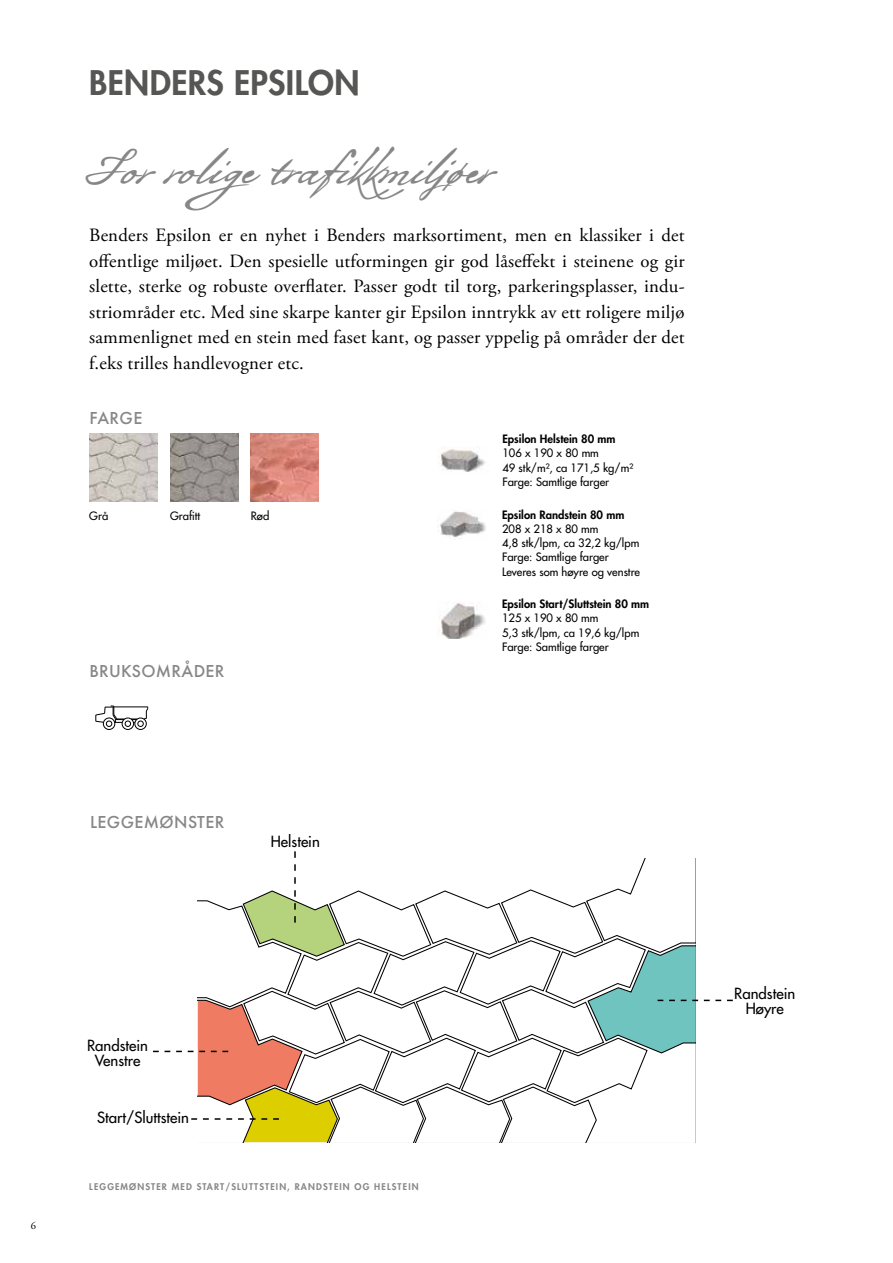
<style>
.page{position:relative;width:893px;height:1263px;background:#fff}
.page>*{position:absolute;margin:0;border:0;box-sizing:border-box;transform-origin:0 0}
.t1{font:48px "Bolivar";color:#868786}
.t2{font:800 33px "Futura Std";letter-spacing:.01em;color:#565655}
.t3{font:18.75px/25.5px "Adobe Garamond Pro";letter-spacing:.01em;color:#000;text-align:justify}
.t4{font:500 18px "Futura PT";letter-spacing:.02em;color:#868786}
.t5{font:500 15px/14.2px "Futura Std";color:#000;text-align:center}
.t6{font:500 11.25px/14.2px "Futura Std";color:#000}
.t7{font:800 11.25px "Futura Std";color:#000}
.t8{font:10.5px "Adobe Garamond Pro";color:#000}
.t9{font:800 9px "Futura Std";letter-spacing:.125em;color:#868786}
</style>
<div class="page">
<img style="left:170px;top:434px;width:68px;height:68px">
<img style="left:89px;top:434px;width:68px;height:68px">
<div style="left:135px;top:718px;width:11px;height:12px;border:1px solid #000;border-radius:50%"></div>
<div style="left:122px;top:718px;width:12px;height:12px;border:1px solid #000;border-radius:50%"></div>
<div style="left:103px;top:718px;width:12px;height:12px;border:1px solid #000;border-radius:50%"></div>
<svg style="left:95px;top:706px;width:53px;height:20px"></svg>
<img style="left:437px;top:601px;width:48px;height:37px">
<img style="left:437px;top:511px;width:49px;height:26px">
<img style="left:438px;top:446px;width:47px;height:26px">
<img style="left:251px;top:434px;width:68px;height:68px">
<svg style="left:153px;top:851px;width:580px;height:291px"></svg>
<h2 class="t2" style="left:89px;top:62px;width:272px">BENDERS EPSILON</h2>
<h1 class="t1" style="left:89px;top:139px;width:405px">For rolige trafikkmiljøer</h1>
<p class="t3" style="left:89px;top:223px;width:597px">Benders Epsilon er en nyhet i Benders marksortiment, men en klassiker i det offentlige miljøet. Den spesielle utformingen gir god låseffekt i steinene og gir slette, sterke og robuste overflater. Passer godt til torg, parkeringsplasser, indu&shy;striområder etc. Med sine skarpe kanter gir Epsilon inntrykk av ett roligere miljø sammenlignet med en stein med faset kant, og passer yppelig på områder der det f.eks trilles handlevogner etc.</p>
<p class="t4" style="left:89px;top:407px;width:54px">FARGE</p>
<p class="t6" style="left:89px;top:508px;width:20px">Grå</p>
<p class="t6" style="left:170px;top:508px;width:32px">Grafitt</p>
<p class="t6" style="left:251px;top:508px;width:20px">Rød</p>
<p class="t4" style="left:89px;top:660px;width:137px">BRUKSOMRÅDER</p>
<p class="t4" style="left:90px;top:811px;width:136px">LEGGEMØNSTER</p>
<p class="t5" style="left:271px;top:834px;width:51px">Helstein</p>
<p class="t7" style="left:502px;top:432px;width:115px">Epsilon Helstein 80 mm</p>
<p class="t6" style="left:502px;top:446px;width:132px">106 x 190 x 80 mm<br>49 stk/m², ca 171,5 kg/m²<br>Farge: Samtlige farger</p>
<p class="t7" style="left:502px;top:507px;width:124px">Epsilon Randstein 80 mm</p>
<p class="t6" style="left:502px;top:521px;width:140px">208 x 218 x 80 mm<br>4,8 stk/lpm, ca 32,2 kg/lpm<br>Farge: Samtlige farger<br>Leveres som høyre og venstre</p>
<p class="t7" style="left:502px;top:597px;width:149px">Epsilon Start/Sluttstein 80 mm</p>
<p class="t6" style="left:502px;top:611px;width:139px">125 x 190 x 80 mm<br>5,3 stk/lpm, ca 19,6 kg/lpm<br>Farge: Samtlige farger</p>
<p class="t8" style="left:31px;top:1219px;width:7px">6</p>
<p class="t5" style="left:87px;top:1039px;width:63px">Randstein<br>Venstre</p>
<p class="t5" style="left:97px;top:1111px;width:94px">Start/Sluttstein</p>
<p class="t9" style="left:89px;top:1180px;width:331px">LEGGEMØNSTER MED START/SLUTTSTEIN, RANDSTEIN OG HELSTEIN</p>
<p class="t5" style="left:734px;top:987px;width:63px">Randstein<br>Høyre</p>
</div>
